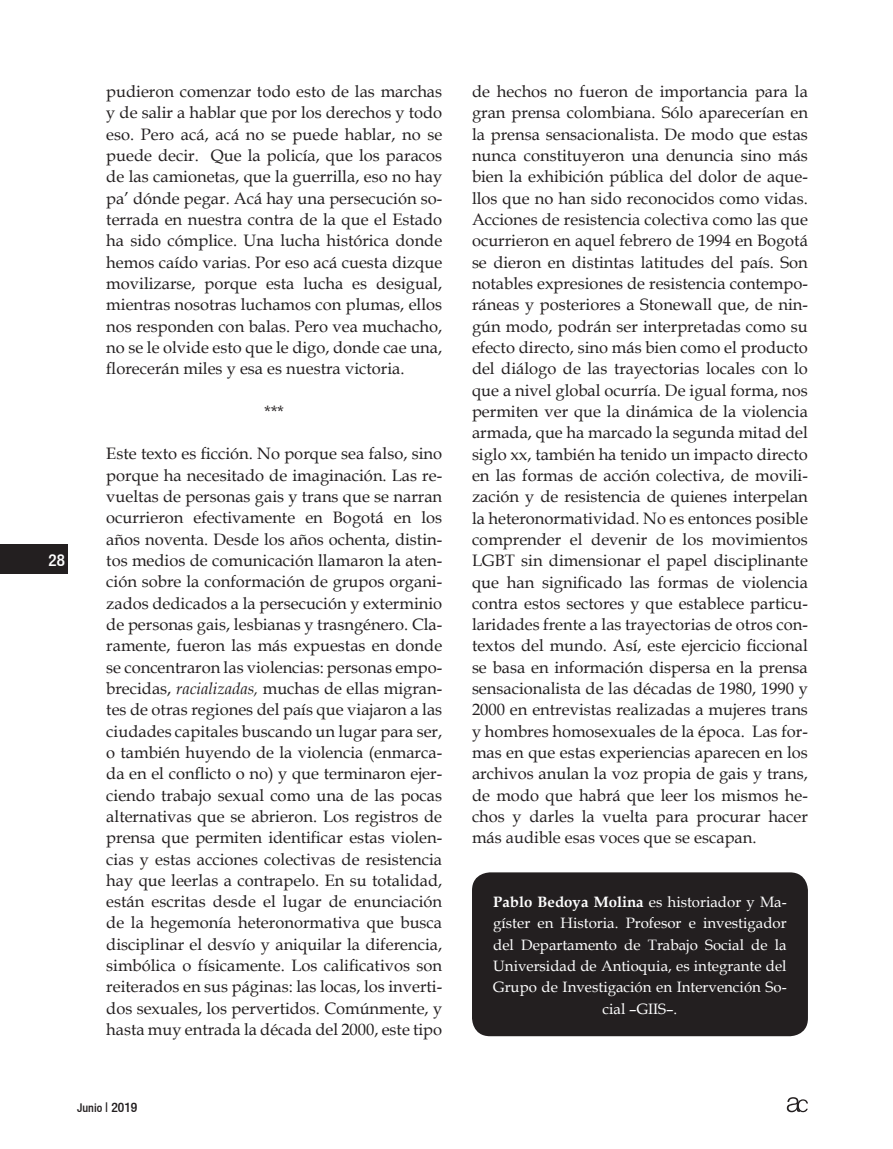
<style>
.page{position:relative;width:893px;height:1149px;background:#fff}
.page>*{position:absolute;margin:0;border:0;box-sizing:border-box;transform-origin:0 0}
.t1{font:500 condensed 16.95px "Helvetica 67";color:#fff}
.t2{font:16.5px/21.3px "Book Antiqua";color:#231f20;text-align:justify}
.t3{font:15px/21.3px "Book Antiqua";color:#fff;text-align:center}
.t4{font:500 condensed 12px "Helvetica 67";color:#231f20}
.s1{font-style:italic}
.s2{font-size:13.5px}
.s3{font-weight:700}
</style>
<div class="page">
<div style="left:0;top:544px;width:68px;height:29px;background:#231f20"></div>
<svg style="left:787px;top:1097px;width:21px;height:14px"></svg>
<div style="left:472px;top:872px;width:336px;height:163px;background:#231f20;border-radius:18px"></div>
<p class="t1" style="left:49px;top:549px;width:18px">28</p>
<p class="t2" style="left:106px;top:80px;width:337px">pudieron comenzar todo esto de las marchas y de salir a hablar que por los derechos y todo eso. Pero acá, acá no se puede hablar, no se puede decir. Que la policía, que los paracos de las camionetas, que la guerrilla, eso no hay pa’ dónde pegar. Acá hay una persecución so&shy;terrada en nuestra contra de la que el Estado ha sido cómplice. Una lucha histórica donde hemos caído varias. Por eso acá cuesta dizque movilizarse, porque esta lucha es desigual, mientras nosotras luchamos con plumas, ellos nos responden con balas. Pero vea muchacho, no se le olvide esto que le digo, donde cae una, florecerán miles y esa es nuestra victoria.</p>
<p class="t2" style="left:265px;top:400px;width:21px">***</p>
<p class="t2" style="left:106px;top:442px;width:337px">Este texto es ficción. No porque sea falso, sino porque ha necesitado de imaginación. Las re&shy;vueltas de personas gais y trans que se narran ocurrieron efectivamente en Bogotá en los años noventa. Desde los años ochenta, distin&shy;tos medios de comunicación llamaron la aten&shy;ción sobre la conformación de grupos organi&shy;zados dedicados a la persecución y exterminio de personas gais, lesbianas y trasngénero. Cla&shy;ramente, fueron las más expuestas en donde se concentraron las violencias: personas empo&shy;brecidas, <span class="s1">racializadas,</span> muchas de ellas migran&shy;tes de otras regiones del país que viajaron a las ciudades capitales buscando un lugar para ser, o también huyendo de la violencia (enmarca&shy;da en el conflicto o no) y que terminaron ejer&shy;ciendo trabajo sexual como una de las pocas alternativas que se abrieron. Los registros de prensa que permiten identificar estas violen&shy;cias y estas acciones colectivas de resistencia hay que leerlas a contrapelo. En su totalidad, están escritas desde el lugar de enunciación de la hegemonía heteronormativa que busca disciplinar el desvío y aniquilar la diferencia, simbólica o físicamente. Los calificativos son reiterados en sus páginas: las locas, los inverti&shy;dos sexuales, los pervertidos. Comúnmente, y hasta muy entrada la década del 2000, este tipo</p>
<p class="t4" style="left:77px;top:1100px;width:62px">Junio <span class="s2">| 2019</span></p>
<p class="t2" style="left:472px;top:80px;width:337px">de hechos no fueron de importancia para la gran prensa colombiana. Sólo aparecerían en la prensa sensacionalista. De modo que estas nunca constituyeron una denuncia sino más bien la exhibición pública del dolor de aque&shy;llos que no han sido reconocidos como vidas.<br>Acciones de resistencia colectiva como las que ocurrieron en aquel febrero de 1994 en Bogotá se dieron en distintas latitudes del país. Son notables expresiones de resistencia contempo&shy;ráneas y posteriores a Stonewall que, de nin&shy;gún modo, podrán ser interpretadas como su efecto directo, sino más bien como el producto del diálogo de las trayectorias locales con lo que a nivel global ocurría. De igual forma, nos permiten ver que la dinámica de la violencia armada, que ha marcado la segunda mitad del siglo xx, también ha tenido un impacto directo en las formas de acción colectiva, de movili&shy;zación y de resistencia de quienes interpelan la heteronormatividad. No es entonces posible comprender el devenir de los movimientos LGBT sin dimensionar el papel disciplinante que han significado las formas de violencia contra estos sectores y que establece particu&shy;laridades frente a las trayectorias de otros con&shy;textos del mundo. Así, este ejercicio ficcional se basa en información dispersa en la prensa sensacionalista de las décadas de 1980, 1990 y 2000 en entrevistas realizadas a mujeres trans y hombres homosexuales de la época. Las for&shy;mas en que estas experiencias aparecen en los archivos anulan la voz propia de gais y trans, de modo que habrá que leer los mismos he&shy;chos y darles la vuelta para procurar hacer más audible esas voces que se escapan.</p>
<p class="t3" style="left:493px;top:890px;width:295px"><span class="s3">Pablo Bedoya Molina</span> es historiador y Ma&shy;gíster en Historia. Profesor e investigador del Departamento de Trabajo Social de la Universidad de Antioquia, es integrante del Grupo de Investigación en Intervención So&shy;cial –GIIS–.</p>
</div>
